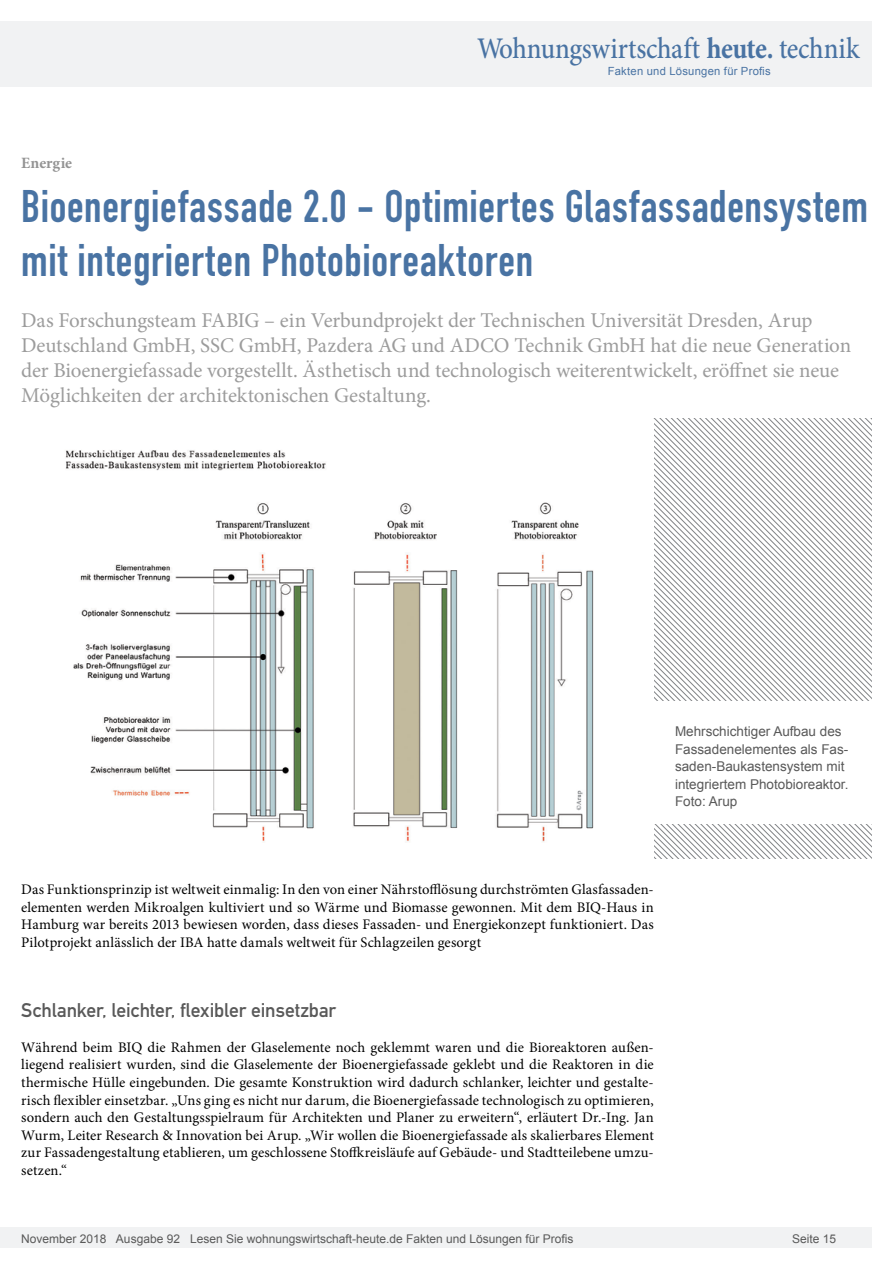
<style>
.page{position:relative;width:893px;height:1263px;background:#fff}
.page>*{position:absolute;margin:0;border:0;box-sizing:border-box;transform-origin:0 0}
.Überschrift_Groß{font:45px/54px "DIN Engschrift";letter-spacing:.015em;color:#4973a3}
.t1{font:500 30px "Minion Pro";letter-spacing:-.01em;color:#4973a3;scale:.9 1}
.Anlesetext{font:21px/25.2px "Minion Pro";letter-spacing:-.005em;color:#9c9c9c}
.Überschrift_Grau{font:19.5px "DIN Mittelschrift";letter-spacing:-.005em;color:#595959}
.Kategorie{font:700 15.75px "Minion Pro";color:#939393}
.Fließtext_erste_Zeil{font:14.7px/17.5px "Minion Pro";letter-spacing:.005em;color:#000;text-align:justify}
.Bildunterschrift{font:13.5px/17.5px "Arial";color:#595959}
.t2{font:12px "Arial";color:#595959}
.t3{font:11.25px "Arial";letter-spacing:.025em;color:#4973a3}
.s1{font-weight:700}
</style>
<div class="page">
<div style="left:0;top:1227px;width:872px;height:20px;background:#f1f2f3"></div>
<div style="left:0;top:21px;width:872px;height:66px;background:#f1f2f3"></div>
<svg style="left:654px;top:418px;width:218px;height:95px"></svg>
<svg style="left:654px;top:513px;width:218px;height:346px"></svg>
<div style="left:654px;top:701px;width:237px;height:123px;background:#fff"></div>
<img style="left:65px;top:450px;width:529px;height:392px">
<h2 class="t1" style="left:477px;top:28px;width:426px">Wohnungswirtschaft <span class="s1">heute.</span> technik</h2>
<p class="t3" style="left:608px;top:63px;width:165px">Fakten und Lösungen für Profis</p>
<p class="Kategorie" style="left:21px;top:152px;width:52px">Energie</p>
<p class="Überschrift_Groß" style="left:21px;top:180px;width:848px">Bioenergiefassade 2.0 - Optimiertes Glasfassadensystem mit integrierten Photobioreaktoren</p>
<p class="Anlesetext" style="left:21px;top:307px;width:831px">Das Forschungsteam FABIG – ein Verbundprojekt der Technischen Universität Dresden, Arup Deutschland GmbH, SSC GmbH, Pazdera AG und ADCO Technik GmbH hat die neue Generation der Bioenergiefassade vorgestellt. Ästhetisch und technologisch weiterentwickelt, eröffnet sie neue Möglichkeiten der architektonischen Gestaltung.</p>
<p class="Bildunterschrift" style="left:675px;top:723px;width:175px">Mehrschichtiger Aufbau des<br>Fassadenelementes als Fas&shy;saden-Baukastensystem mit integriertem Photobioreaktor.<br>Foto: Arup</p>
<p class="Fließtext_erste_Zeil" style="left:21px;top:880px;width:634px">Das Funktionsprinzip ist weltweit einmalig: In den von einer Nährstofflösung durchströmten Glasfassaden&shy;elementen werden Mikroalgen kultiviert und so Wärme und Biomasse gewonnen. Mit dem BIQ-Haus in Hamburg war bereits 2013 bewiesen worden, dass dieses Fassaden- und Energiekonzept funktioniert. Das Pilotprojekt anlässlich der IBA hatte damals weltweit für Schlagzeilen gesorgt</p>
<p class="Überschrift_Grau" style="left:21px;top:998px;width:316px">Schlanker, leichter, flexibler einsetzbar</p>
<p class="Fließtext_erste_Zeil" style="left:21px;top:1038px;width:634px">Während beim BIQ die Rahmen der Glaselemente noch geklemmt waren und die Bioreaktoren außen&shy;liegend realisiert wurden, sind die Glaselemente der Bioenergiefassade geklebt und die Reaktoren in die thermische Hülle eingebunden. Die gesamte Konstruktion wird dadurch schlanker, leichter und gestalte&shy;risch flexibler einsetzbar. „Uns ging es nicht nur darum, die Bioenergiefassade technologisch zu optimieren, sondern auch den Gestaltungsspielraum für Architekten und Planer zu erweitern“, erläutert Dr.-Ing. Jan Wurm, Leiter Research &amp; Innovation bei Arup. „Wir wollen die Bioenergiefassade als skalierbares Element zur Fassadengestaltung etablieren, um geschlossene Stoffkreisläufe auf Gebäude- und Stadtteilebene umzu&shy;setzen.“</p>
<p class="t2" style="left:21px;top:1230px;width:554px">November 2018 Ausgabe 92 Lesen Sie wohnungswirtschaft-heute.de Fakten und Lösungen für Profis</p>
<p class="t2" style="left:792px;top:1231px;width:46px">Seite 15</p>
</div>
